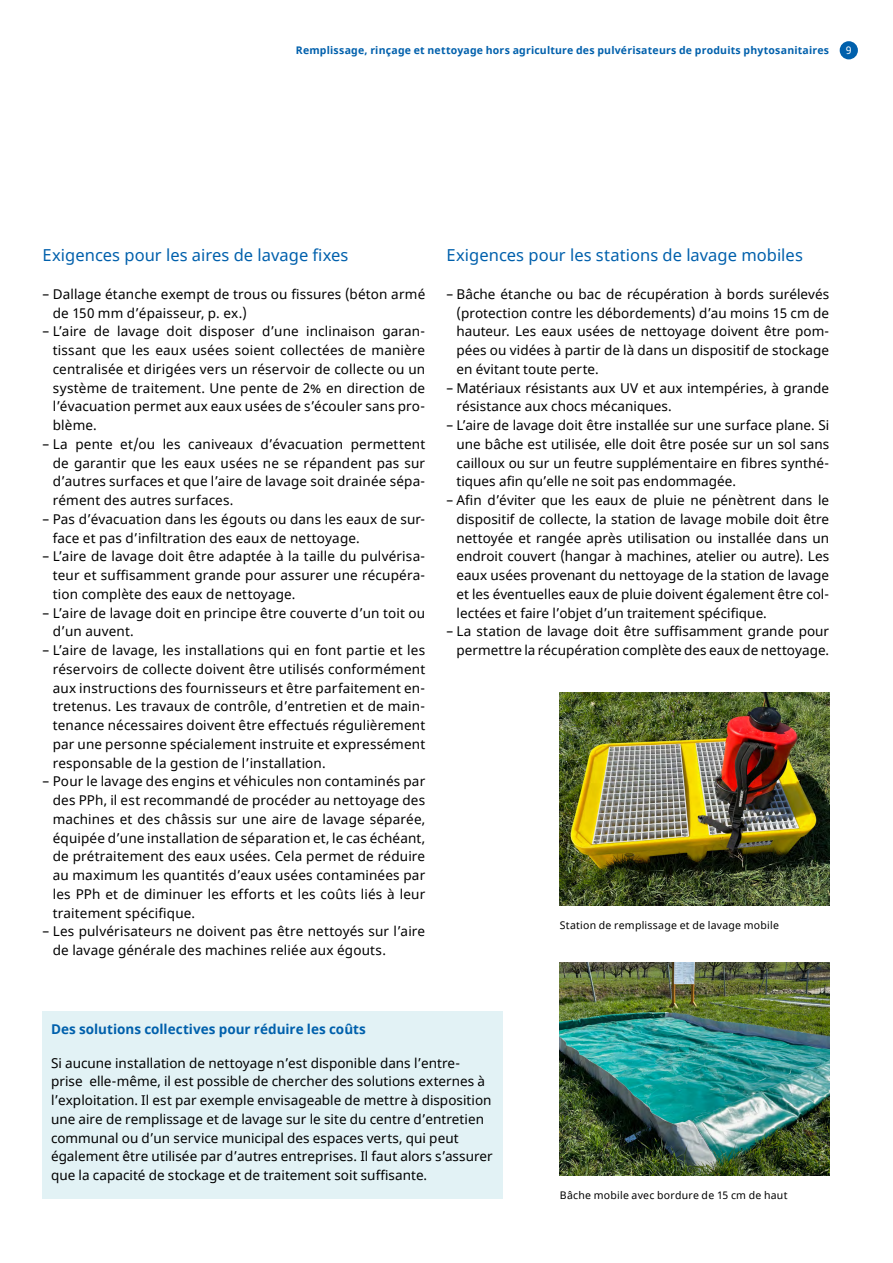
<style>
.page{position:relative;width:893px;height:1263px;background:#fff}
.page>*{position:absolute;margin:0;border:0;box-sizing:border-box;transform-origin:0 0}
.Lauftext_04{font:16.5px "Noto Sans";letter-spacing:.005em;color:#0060ac}
.Lauftext_04-2{font:13.5px/18.8px "Noto Sans";letter-spacing:.01em;color:#000;text-align:justify}
.Lauftext_linksbündig{font:13.5px/18.8px "Noto Sans";letter-spacing:.005em;color:#000}
.Tab_Titel{font:700 13.5px "Noto Sans";color:#0060ac}
.t1{font:700 10.5px "Noto Sans";letter-spacing:.02em;color:#0060ac}
.Legende_linksbündig{font:10.5px "Noto Sans";letter-spacing:.02em;color:#000}
.t2{font:10.5px "Noto Sans";color:#fff}
</style>
<div class="page">
<div style="left:840px;top:41px;width:18px;height:18px;background:#0060ac;border-radius:50%"></div>
<img style="left:560px;top:693px;width:269px;height:212px">
<div style="left:43px;top:1011px;width:460px;height:188px;background:#e2f2f5"></div>
<img style="left:560px;top:963px;width:269px;height:212px">
<p class="t1" style="left:296px;top:43px;width:535px">Remplissage, rinçage et nettoyage hors agriculture des pulvérisateurs de produits phytosanitaires</p>
<p class="t2" style="left:846px;top:43px;width:7px">9</p>
<p class="Lauftext_04" style="left:43px;top:244px;width:307px">Exigences pour les aires de lavage fixes</p>
<p class="Lauftext_04-2" style="left:53px;top:285px;width:374px;text-indent:-10px">– Dallage étanche exempt de trous ou fissures (béton armé de 150 mm d’épaisseur, p. ex.)</p>
<p class="Lauftext_04-2" style="left:53px;top:323px;width:374px;text-indent:-10px">– L’aire de lavage doit disposer d’une inclinaison garan&shy;tissant que les eaux usées soient collectées de manière centralisée et dirigées vers un réservoir de collecte ou un système de traitement. Une pente de 2% en direction de l’évacuation permet aux eaux usées de s’écouler sans pro&shy;blème.</p>
<p class="Lauftext_04-2" style="left:53px;top:435px;width:374px;text-indent:-10px">– La pente et/ou les caniveaux d’évacuation permettent de garantir que les eaux usées ne se répandent pas sur d’autres surfaces et que l’aire de lavage soit drainée sépa&shy;rément des autres surfaces.</p>
<p class="Lauftext_04-2" style="left:53px;top:510px;width:374px;text-indent:-10px">– Pas d’évacuation dans les égouts ou dans les eaux de sur&shy;face et pas d’infiltration des eaux de nettoyage.</p>
<p class="Lauftext_04-2" style="left:53px;top:548px;width:374px;text-indent:-10px">– L’aire de lavage doit être adaptée à la taille du pulvérisa&shy;teur et suffisamment grande pour assurer une récupéra&shy;tion complète des eaux de nettoyage.</p>
<p class="Lauftext_04-2" style="left:53px;top:604px;width:374px;text-indent:-10px">– L’aire de lavage doit en principe être couverte d’un toit ou d’un auvent.</p>
<p class="Lauftext_04-2" style="left:53px;top:641px;width:374px;text-indent:-10px">– L’aire de lavage, les installations qui en font partie et les réservoirs de collecte doivent être utilisés conformément aux instructions des fournisseurs et être parfaitement en&shy;tretenus. Les travaux de contrôle, d’entretien et de main&shy;tenance nécessaires doivent être effectués régulièrement par une personne spécialement instruite et expressément responsable de la gestion de l’installation.</p>
<p class="Lauftext_04-2" style="left:53px;top:773px;width:374px;text-indent:-10px">– Pour le lavage des engins et véhicules non contaminés par des PPh, il est recommandé de procéder au nettoyage des machines et des châssis sur une aire de lavage séparée, équipée d’une installation de séparation et, le cas échéant, de prétraitement des eaux usées. Cela permet de réduire au maximum les quantités d’eaux usées contaminées par les PPh et de diminuer les efforts et les coûts liés à leur traitement spécifique.</p>
<p class="Lauftext_04-2" style="left:53px;top:923px;width:374px;text-indent:-10px">– Les pulvérisateurs ne doivent pas être nettoyés sur l’aire de lavage générale des machines reliée aux égouts.</p>
<p class="Lauftext_04" style="left:446px;top:244px;width:358px">Exigences pour les stations de lavage mobiles</p>
<p class="Lauftext_04-2" style="left:456px;top:285px;width:374px;text-indent:-10px">– Bâche étanche ou bac de récupération à bords surélevés (protection contre les débordements) d’au moins 15 cm de hauteur. Les eaux usées de nettoyage doivent être pom&shy;pées ou vidées à partir de là dans un dispositif de stockage en évitant toute perte.</p>
<p class="Lauftext_04-2" style="left:456px;top:379px;width:374px;text-indent:-10px">– Matériaux résistants aux UV et aux intempéries, à grande résistance aux chocs mécaniques.</p>
<p class="Lauftext_04-2" style="left:456px;top:416px;width:374px;text-indent:-10px">– L’aire de lavage doit être installée sur une surface plane. Si une bâche est utilisée, elle doit être posée sur un sol sans cailloux ou sur un feutre supplémentaire en fibres synthé&shy;tiques afin qu’elle ne soit pas endommagée.</p>
<p class="Lauftext_04-2" style="left:456px;top:491px;width:374px;text-indent:-10px">– Afin d’éviter que les eaux de pluie ne pénètrent dans le dispositif de collecte, la station de lavage mobile doit être nettoyée et rangée après utilisation ou installée dans un endroit couvert (hangar à machines, atelier ou autre). Les eaux usées provenant du nettoyage de la station de lavage et les éventuelles eaux de pluie doivent également être col&shy;lectées et faire l’objet d’un traitement spécifique.</p>
<p class="Lauftext_04-2" style="left:446px;top:623px;width:384px;text-align:right">– La station de lavage doit être suffisamment grande pour permettre la récupération complète des eaux de nettoyage.</p>
<p class="Legende_linksbündig" style="left:560px;top:918px;width:221px">Station de remplissage et de lavage mobile</p>
<p class="Tab_Titel" style="left:51px;top:1020px;width:316px">Des solutions collectives pour réduire les coûts</p>
<p class="Lauftext_linksbündig" style="left:51px;top:1054px;width:443px">Si aucune installation de nettoyage n’est disponible dans l’entre&shy;prise elle-même, il est possible de chercher des solutions externes à l’exploitation. Il est par exemple envisageable de mettre à disposition une aire de remplissage et de lavage sur le site du centre d’entretien communal ou d’un service municipal des espaces verts, qui peut également être utilisée par d’autres entreprises. Il faut alors s’assurer que la capacité de stockage et de traitement soit suffisante.</p>
<p class="Legende_linksbündig" style="left:560px;top:1188px;width:229px">Bâche mobile avec bordure de 15 cm de haut</p>
</div>
